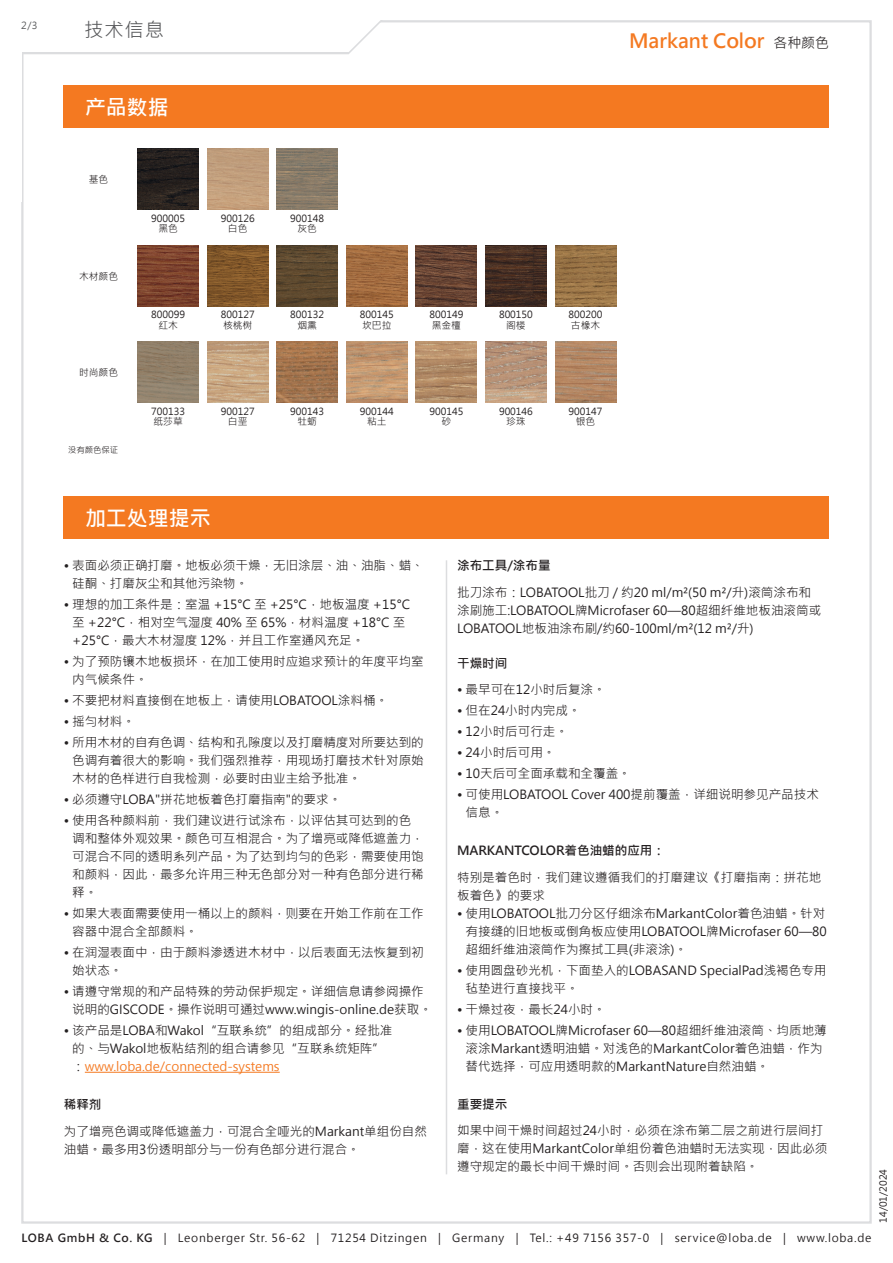
<style>
.page{position:relative;width:893px;height:1263px;background:#fff}
.page>*{position:absolute;margin:0;border:0;box-sizing:border-box;transform-origin:0 0}
.Abschnitt{font:700 20.85px "Microsoft Jheng Hei";color:#fff}
.t1{font:700 19.5px "Microsoft Jheng Hei";color:#f47921}
.t2{font:19.5px "Microsoft Jheng Hei";color:#57585a}
.Text{font:12.6px/18px "Microsoft Jheng Hei";color:#231f20}
.t3{font:700 12.6px "Microsoft Jheng Hei";color:#231f20}
.t4{font:11.25px "Microsoft Jheng Hei";letter-spacing:.065em;color:#231f20}
.Legende{font:9.75px "Microsoft Jheng Hei";color:#231f20}
.Typ{font:9.75px "Microsoft Jheng Hei";color:#231f20}
.t5{font:9.75px "Microsoft Jheng Hei";color:#57585a}
.Footnote{font:8.4px "Microsoft Jheng Hei";color:#231f20}
.s1{font-weight:400;font-size:13.95px;color:#231f20}
.s2{color:#f47921}
.s3{font-weight:700}
</style>
<div class="page">
<svg style="left:22px;top:20px;width:410px;height:35px"></svg>
<hr style="left:85px;top:1072px;width:195px;height:1px;background:#f47921">
<hr style="left:446px;top:560px;width:1px;height:614px;background:#dcdddf">
<div style="left:64px;top:496px;width:765px;height:43px;background:#f47921"></div>
<div style="left:64px;top:85px;width:765px;height:43px;background:#f47921"></div>
<img style="left:138px;top:149px;width:61px;height:61px">
<img style="left:277px;top:149px;width:61px;height:61px">
<img style="left:138px;top:245px;width:61px;height:61px">
<img style="left:207px;top:245px;width:61px;height:61px">
<img style="left:277px;top:245px;width:61px;height:61px">
<img style="left:346px;top:245px;width:61px;height:61px">
<img style="left:416px;top:245px;width:61px;height:61px">
<img style="left:485px;top:245px;width:61px;height:61px">
<img style="left:555px;top:245px;width:61px;height:61px">
<img style="left:138px;top:342px;width:61px;height:61px">
<img style="left:207px;top:342px;width:61px;height:61px">
<img style="left:277px;top:342px;width:61px;height:61px">
<img style="left:346px;top:342px;width:61px;height:61px">
<img style="left:416px;top:342px;width:61px;height:61px">
<img style="left:485px;top:342px;width:61px;height:61px">
<img style="left:555px;top:342px;width:61px;height:61px">
<p class="t5" style="left:21px;top:19px;width:18px">2/3</p>
<h2 class="t2" style="left:84px;top:17px;width:82px">技术信息</h2>
<p class="Abschnitt" style="left:85px;top:94px;width:85px">产品数据</p>
<h2 class="t1" style="left:629px;top:28px;width:202px">Markant Color <span class="s1">各种颜色</span></h2>
<p class="Typ" style="left:89px;top:174px;width:21px">基色</p>
<p class="Typ" style="left:79px;top:270px;width:41px">木材颜色</p>
<p class="Typ" style="left:79px;top:366px;width:41px">时尚颜色</p>
<p class="Footnote" style="left:68px;top:445px;width:52px">没有颜色保证</p>
<p class="Legende" style="left:151px;top:212px;width:35px">900005</p>
<p class="Legende" style="left:158px;top:223px;width:21px">黑色</p>
<p class="Legende" style="left:151px;top:309px;width:35px">800099</p>
<p class="Legende" style="left:158px;top:319px;width:21px">红木</p>
<p class="Legende" style="left:151px;top:405px;width:35px">700133</p>
<p class="Legende" style="left:153px;top:415px;width:31px">纸莎草</p>
<p class="Legende" style="left:221px;top:212px;width:35px">900126</p>
<p class="Legende" style="left:228px;top:223px;width:21px">白色</p>
<p class="Legende" style="left:290px;top:212px;width:35px">900148</p>
<p class="Legende" style="left:297px;top:223px;width:21px">灰色</p>
<p class="Legende" style="left:221px;top:309px;width:35px">800127</p>
<p class="Legende" style="left:223px;top:319px;width:31px">核桃树</p>
<p class="Legende" style="left:290px;top:309px;width:35px">800132</p>
<p class="Legende" style="left:297px;top:319px;width:21px">烟熏</p>
<p class="Legende" style="left:360px;top:309px;width:35px">800145</p>
<p class="Legende" style="left:362px;top:319px;width:31px">坎巴拉</p>
<p class="Legende" style="left:429px;top:309px;width:35px">800149</p>
<p class="Legende" style="left:432px;top:319px;width:31px">黑金檀</p>
<p class="Legende" style="left:221px;top:405px;width:35px">900127</p>
<p class="Legende" style="left:228px;top:415px;width:21px">白垩</p>
<p class="Legende" style="left:290px;top:405px;width:35px">900143</p>
<p class="Legende" style="left:297px;top:415px;width:21px">牡蛎</p>
<p class="Legende" style="left:360px;top:405px;width:35px">900144</p>
<p class="Legende" style="left:367px;top:415px;width:21px">粘土</p>
<p class="Legende" style="left:429px;top:405px;width:35px">900145</p>
<p class="Legende" style="left:441px;top:415px;width:11px">砂</p>
<p class="Legende" style="left:499px;top:309px;width:35px">800150</p>
<p class="Legende" style="left:506px;top:319px;width:21px">阁楼</p>
<p class="Legende" style="left:499px;top:405px;width:35px">900146</p>
<p class="Legende" style="left:506px;top:415px;width:21px">珍珠</p>
<p class="Legende" style="left:569px;top:309px;width:35px">800200</p>
<p class="Legende" style="left:571px;top:319px;width:31px">古橡木</p>
<p class="Legende" style="left:569px;top:405px;width:35px">900147</p>
<p class="Legende" style="left:576px;top:415px;width:21px">银色</p>
<p class="Abschnitt" style="left:85px;top:505px;width:127px">加工处理提示</p>
<p class="Text" style="left:72px;top:557px;width:353px;text-indent:-9px">• 表面必须正确打磨。地板必须干燥，无旧涂层、油、油脂、蜡、硅酮、打磨灰尘和其他污染物。</p>
<p class="Text" style="left:72px;top:596px;width:339px;text-indent:-9px">• 理想的加工条件是：室温 +15°C 至 +25°C，地板温度 +15°C至 +22°C，相对空气湿度 40% 至 65%，材料温度 +18°C 至+25°C，最大木材湿度 12%，并且工作室通风充足。</p>
<p class="Text" style="left:72px;top:653px;width:353px;text-indent:-9px">• 为了预防镶木地板损坏，在加工使用时应追求预计的年度平均室内气候条件。</p>
<p class="Text" style="left:64px;top:692px;width:326px">• 不要把材料直接倒在地板上，请使用LOBATOOL涂料桶。</p>
<p class="Text" style="left:64px;top:713px;width:73px">• 摇匀材料。</p>
<p class="Text" style="left:72px;top:734px;width:353px;text-align:justify;text-indent:-9px">• 所用木材的自有色调、结构和孔隙度以及打磨精度对所要达到的色调有着很大的影响。我们强烈推荐，用现场打磨技术针对原始木材的色样进行自我检测，必要时由业主给予批准。</p>
<p class="Text" style="left:64px;top:791px;width:279px">• 必须遵守LOBA"拼花地板着色打磨指南"的要求。</p>
<p class="Text" style="left:72px;top:812px;width:353px;text-indent:-9px">• 使用各种颜料前，我们建议进行试涂布，以评估其可达到的色调和整体外观效果。颜色可互相混合。为了增亮或降低遮盖力，可混合不同的透明系列产品。为了达到均匀的色彩，需要使用饱和颜料，因此，最多允许用三种无色部分对一种有色部分进行稀释。</p>
<p class="Text" style="left:72px;top:904px;width:353px;text-indent:-9px">• 如果大表面需要使用一桶以上的颜料，则要在开始工作前在工作容器中混合全部颜料。</p>
<p class="Text" style="left:72px;top:943px;width:353px;text-indent:-9px">• 在润湿表面中，由于颜料渗透进木材中，以后表面无法恢复到初始状态。</p>
<p class="Text" style="left:72px;top:982px;width:361px;text-indent:-9px">• 请遵守常规的和产品特殊的劳动保护规定。详细信息请参阅操作说明的GISCODE。操作说明可通过www.wingis-online.de获取。</p>
<p class="Text" style="left:72px;top:1021px;width:322px;text-indent:-9px">• 该产品是LOBA和Wakol“互联系统”的组成部分。经批准的、与Wakol地板粘结剂的组合请参见“互联系统矩阵”：<span class="s2">www.loba.de/connected-systems</span></p>
<p class="t3" style="left:64px;top:1096px;width:39px">稀释剂</p>
<p class="Text" style="left:64px;top:1122px;width:365px">为了增亮色调或降低遮盖力，可混合全哑光的Markant单组份自然油蜡。最多用3份透明部分与一份有色部分进行混合。</p>
<p class="t3" style="left:457px;top:558px;width:95px">涂布工具/涂布量</p>
<p class="Text" style="left:457px;top:583px;width:366px">批刀涂布：LOBATOOL批刀 / 约20 ml/m²(50 m²/升)滚筒涂布和涂刷施工:LOBATOOL牌Microfaser 60—80超细纤维地板油滚筒或<br>LOBATOOL地板油涂布刷/约60-100ml/m²(12 m²/升)</p>
<p class="t3" style="left:457px;top:655px;width:52px">干燥时间</p>
<p class="Text" style="left:457px;top:681px;width:150px">• 最早可在12小时后复涂。</p>
<p class="Text" style="left:457px;top:702px;width:125px">• 但在24小时内完成。</p>
<p class="Text" style="left:457px;top:723px;width:112px">• 12小时后可行走。</p>
<p class="Text" style="left:457px;top:744px;width:100px">• 24小时后可用。</p>
<p class="Text" style="left:457px;top:765px;width:175px">• 10天后可全面承载和全覆盖。</p>
<p class="Text" style="left:466px;top:786px;width:355px;text-indent:-9px">• 可使用LOBATOOL Cover 400提前覆盖，详细说明参见产品技术信息。</p>
<p class="t3" style="left:457px;top:843px;width:209px">MARKANTCOLOR着色油蜡的应用：</p>
<p class="Text" style="left:457px;top:868px;width:366px">特别是着色时，我们建议遵循我们的打磨建议《打磨指南：拼花地板着色》的要求</p>
<p class="Text" style="left:466px;top:904px;width:363px;text-align:justify;text-indent:-9px">• 使用LOBATOOL批刀分区仔细涂布MarkantColor着色油蜡。针对有接缝的旧地板或倒角板应使用LOBATOOL牌Microfaser 60—80超细纤维油滚筒作为擦拭工具(非滚涂)。</p>
<p class="Text" style="left:466px;top:961px;width:362px;text-indent:-9px">• 使用圆盘砂光机，下面垫入的LOBASAND SpecialPad浅褐色专用毡垫进行直接找平。</p>
<p class="Text" style="left:457px;top:1000px;width:150px">• 干燥过夜，最长24小时。</p>
<p class="Text" style="left:466px;top:1021px;width:363px;text-indent:-9px">• 使用LOBATOOL牌Microfaser 60—80超细纤维油滚筒、均质地薄滚涂Markant透明油蜡。对浅色的MarkantColor着色油蜡，作为替代选择，可应用透明款的MarkantNature自然油蜡。</p>
<p class="t3" style="left:457px;top:1096px;width:52px">重要提示</p>
<p class="Text" style="left:457px;top:1121px;width:372px">如果中间干燥时间超过24小时，必须在涂布第二层之前进行层间打磨，这在使用MarkantColor单组份着色油蜡时无法实现，因此必须遵守规定的最长中间干燥时间。否则会出现附着缺陷。</p>
<p class="t4" style="left:22px;top:1231px;width:851px"><span class="s3">LOBA GmbH &amp; Co. KG</span> | Leonberger Str. 56-62 | 71254 Ditzingen | Germany | Tel.: +49 7156 357-0 | service@loba.de | www.loba.de</p>
<p class="Legende" style="left:877px;top:1222px;width:55px;rotate:-90deg">14/01/2024</p>
</div>
